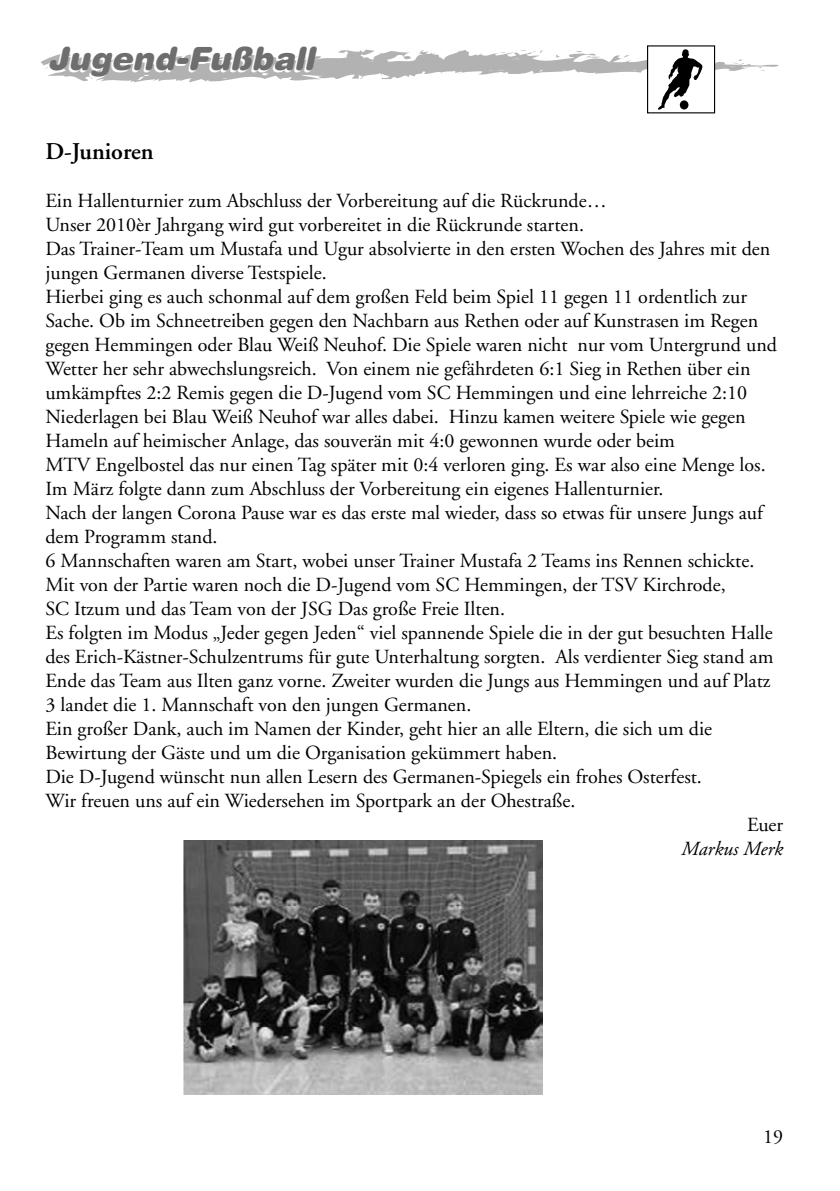
<style>
.page{position:relative;width:840px;height:1191px;background:#fff}
.page>*{position:absolute;margin:0;border:0;box-sizing:border-box;transform-origin:0 0}
.t1{font:italic 900 32px "Helvetica Rounded";color:#6e6e6e}
.t2{font:600 24px "Adobe Garamond";color:#000}
.t3{font:20px "Adobe Garamond";color:#000}
.t4{font:italic 20px "Adobe Garamond";letter-spacing:-.005em;color:#000}
</style>
<div class="page">
<img style="left:184px;top:840px;width:358px;height:254px">
<svg style="left:41px;top:46px;width:737px;height:65px"></svg>
<div style="left:679px;top:100px;width:9px;height:9px;background:#000;border-radius:50%"></div>
<h1 class="t1" style="left:47px;top:38px;width:268px">Jugend-Fußball</h1>
<p class="t2" style="left:45px;top:138px;width:110px">D-Junioren</p>
<p class="t3" style="left:45px;top:190px;width:562px">Ein Hallenturnier zum Abschluss der Vorbereitung auf die Rückrunde…</p>
<p class="t3" style="left:45px;top:214px;width:540px">Unser 2010èr Jahrgang wird gut vorbereitet in die Rückrunde starten.</p>
<p class="t3" style="left:45px;top:238px;width:726px">Das Trainer-Team um Mustafa und Ugur absolvierte in den ersten Wochen des Jahres mit den</p>
<p class="t3" style="left:45px;top:262px;width:282px">jungen Germanen diverse Testspiele.</p>
<p class="t3" style="left:45px;top:286px;width:702px">Hierbei ging es auch schonmal auf dem großen Feld beim Spiel 11 gegen 11 ordentlich zur</p>
<p class="t3" style="left:45px;top:310px;width:713px">Sache. Ob im Schneetreiben gegen den Nachbarn aus Rethen oder auf Kunstrasen im Regen</p>
<p class="t3" style="left:45px;top:334px;width:732px">gegen Hemmingen oder Blau Weiß Neuhof. Die Spiele waren nicht nur vom Untergrund und</p>
<p class="t3" style="left:45px;top:358px;width:706px">Wetter her sehr abwechslungsreich. Von einem nie gefährdeten 6:1 Sieg in Rethen über ein</p>
<p class="t3" style="left:45px;top:382px;width:702px">umkämpftes 2:2 Remis gegen die D-Jugend vom SC Hemmingen und eine lehrreiche 2:10</p>
<p class="t3" style="left:45px;top:406px;width:701px">Niederlagen bei Blau Weiß Neuhof war alles dabei. Hinzu kamen weitere Spiele wie gegen</p>
<p class="t3" style="left:45px;top:430px;width:630px">Hameln auf heimischer Anlage, das souverän mit 4:0 gewonnen wurde oder beim</p>
<p class="t3" style="left:45px;top:454px;width:721px">MTV Engelbostel das nur einen Tag später mit 0:4 verloren ging. Es war also eine Menge los.</p>
<p class="t3" style="left:45px;top:478px;width:619px">Im März folgte dann zum Abschluss der Vorbereitung ein eigenes Hallenturnier.</p>
<p class="t3" style="left:45px;top:502px;width:718px">Nach der langen Corona Pause war es das erste mal wieder, dass so etwas für unsere Jungs auf</p>
<p class="t3" style="left:45px;top:526px;width:173px">dem Programm stand.</p>
<p class="t3" style="left:45px;top:550px;width:710px">6 Mannschaften waren am Start, wobei unser Trainer Mustafa 2 Teams ins Rennen schickte.</p>
<p class="t3" style="left:45px;top:574px;width:681px">Mit von der Partie waren noch die D-Jugend vom SC Hemmingen, der TSV Kirchrode,</p>
<p class="t3" style="left:45px;top:598px;width:461px">SC Itzum und das Team von der JSG Das große Freie Ilten.</p>
<p class="t3" style="left:45px;top:622px;width:728px">Es folgten im Modus „Jeder gegen Jeden“ viel spannende Spiele die in der gut besuchten Halle</p>
<p class="t3" style="left:45px;top:646px;width:729px">des Erich-Kästner-Schulzentrums für gute Unterhaltung sorgten. Als verdienter Sieg stand am</p>
<p class="t3" style="left:45px;top:670px;width:726px">Ende das Team aus Ilten ganz vorne. Zweiter wurden die Jungs aus Hemmingen und auf Platz</p>
<p class="t3" style="left:45px;top:694px;width:427px">3 landet die 1. Mannschaft von den jungen Germanen.</p>
<p class="t3" style="left:45px;top:718px;width:667px">Ein großer Dank, auch im Namen der Kinder, geht hier an alle Eltern, die sich um die</p>
<p class="t3" style="left:45px;top:742px;width:513px">Bewirtung der Gäste und um die Organisation gekümmert haben.</p>
<p class="t3" style="left:45px;top:766px;width:657px">Die D-Jugend wünscht nun allen Lesern des Germanen-Spiegels ein frohes Osterfest.</p>
<p class="t3" style="left:45px;top:790px;width:531px">Wir freuen uns auf ein Wiedersehen im Sportpark an der Ohestraße.</p>
<p class="t3" style="left:746px;top:814px;width:38px">Euer</p>
<p class="t4" style="left:681px;top:838px;width:103px">Markus Merk</p>
<p class="t3" style="left:762px;top:1126px;width:21px">19</p>
</div>
